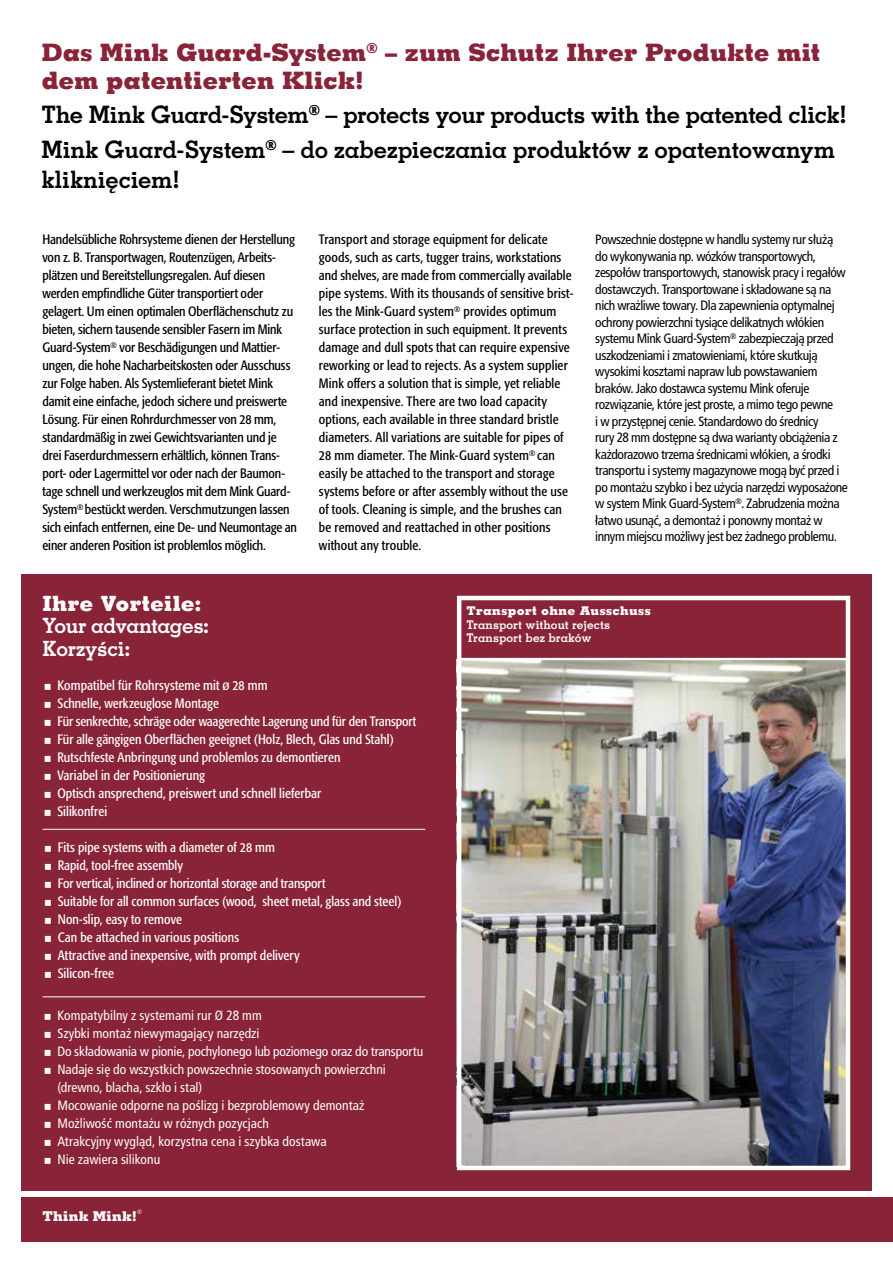
<style>
.page{position:relative;width:893px;height:1263px;background:#fff}
.page>*{position:absolute;margin:0;border:0;box-sizing:border-box;transform-origin:0 0}
.t1{font:700 24px/30px "Memphis LT Pro";letter-spacing:-.01em;color:#000}
.t2{font:800 24px/28.5px "Memphis LT Std";color:#892337}
.t3{font:700 24px "Memphis LT Std";letter-spacing:-.02em;color:#000}
.t4{font:700 21px "Memphis LT Std";letter-spacing:-.025em;color:#fff}
.t5{font:800 21px "Memphis LT Std";letter-spacing:.01em;color:#fff}
.t6{font:700 21px "Memphis LT Pro";letter-spacing:-.005em;color:#fff}
.t7{font:condensed 13.5px/18px "Formata";color:#000}
.t8{font:condensed 13.5px/16.5px "Frutiger LT Pro";letter-spacing:-.03em;color:#000}
.t9{font:condensed 13.5px/18px "Formata";letter-spacing:.005em;color:#fff}
.t10{font:condensed 13.5px/18px "Frutiger LT Pro";color:#fff}
.t11{font:800 13.5px "Memphis LT Std";letter-spacing:.02em;color:#fff}
.t12{font:700 12px/13.5px "Memphis LT Std";letter-spacing:.005em;color:#fff}
.t13{font:800 12px "Memphis LT Std";letter-spacing:.03em;color:#fff}
.t14{font:300 condensed 6.15px "Formata";color:#fff}
.s1{font-family:"Memphis LT Std"}
.s2{font-family:"Formata"}
</style>
<div class="page">
<div style="left:21px;top:574px;width:851px;height:617px;background:#892337"></div>
<div style="left:21px;top:1197px;width:872px;height:45px;background:#892337"></div>
<hr style="left:43px;top:829px;width:382px;height:1px;background:#fff">
<hr style="left:43px;top:996px;width:382px;height:1px;background:#fff">
<img style="left:462px;top:660px;width:383px;height:505px">
<hr style="left:457px;top:658px;width:391px;height:2px;background:#fff">
<div style="left:457px;top:596px;width:393px;height:574px;border:4px solid #fff"></div>
<h1 class="t2" style="left:41px;top:37px;width:780px">Das Mink Guard-System<sup>®</sup> – zum Schutz Ihrer Produkte mit dem patentierten Klick!</h1>
<h1 class="t3" style="left:41px;top:100px;width:807px">The Mink Guard-System<sup>®</sup> – protects your products with the patented click!</h1>
<h1 class="t1" style="left:41px;top:134px;width:795px">Mink Guard-System<sup>®</sup> <span class="s1">–</span> do zabezpieczania produktów z opatentowanym kliknięciem!</h1>
<p class="t7" style="left:43px;top:231px;width:256px">Handelsübliche Rohrsysteme dienen der Herstellung von z. B. Transportwagen, Routenzügen, Arbeits&shy;plätzen und Bereitstellungsregalen. Auf diesen werden empfindliche Güter transportiert oder gelagert. Um einen optimalen Oberflächenschutz zu bieten, sichern tausende sensibler Fasern im Mink Guard-System<sup>®</sup> vor Beschädigungen und Mattier&shy;ungen, die hohe Nacharbeitskosten oder Ausschuss zur Folge haben. Als Systemlieferant bietet Mink damit eine einfache, jedoch sichere und preiswerte Lösung. Für einen Rohrdurchmesser von 28 mm, standardmäßig in zwei Gewichtsvarianten und je drei Faserdurchmessern erhältlich, können Trans&shy;port- oder Lagermittel vor oder nach der Baumon&shy;tage schnell und werkzeuglos mit dem Mink Guard-System<sup>®</sup> bestückt werden. Verschmutzungen lassen sich einfach entfernen, eine De- und Neumontage an einer anderen Position ist problemlos möglich.</p>
<h2 class="t5" style="left:43px;top:589px;width:161px">Ihre Vorteile:</h2>
<h2 class="t4" style="left:43px;top:612px;width:168px">Your advantages:</h2>
<h2 class="t6" style="left:43px;top:635px;width:89px">Korzyści<span class="s1">:</span></h2>
<p class="t7" style="left:319px;top:230px;width:256px">Transport and storage equipment for delicate goods, such as carts, tugger trains, workstations and shelves, are made from commercially available pipe systems. With its thousands of sensitive brist&shy;les the Mink-Guard system<sup>®</sup> provides optimum surface protection in such equipment. It prevents damage and dull spots that can require expensive reworking or lead to rejects. As a system supplier Mink offers a solution that is simple, yet reliable and inexpensive. There are two load capacity options, each available in three standard bristle diameters. All variations are suitable for pipes of 28 mm diameter. The Mink-Guard system<sup>®</sup> can easily be attached to the transport and storage systems before or after assembly without the use of tools. Cleaning is simple, and the brushes can be removed and reattached in other positions without any trouble.</p>
<p class="t8" style="left:595px;top:231px;width:254px">Powszechnie dostępne w handlu systemy rur służą do wykonywania np. wózków transportowych, zespołów transportowych, stanowisk pracy i regałów dostawczych. Transportowane i składowane są na nich wrażliwe towary. Dla zapewnienia optymalnej ochrony powierzchni tysiące delikatnych włókien systemu Mink Guard-System<sup>®</sup> zabezpieczają przed uszkodzeniami i zmatowieniami, które skutkują wysokimi kosztami napraw lub powstawaniem braków. Jako dostawca systemu Mink oferuje rozwiązanie, które jest proste, a mimo tego pewne<br>i w przystępnej cenie. Standardowo do średnicy<br>rury 28 mm dostępne są dwa warianty obciążenia z każdorazowo trzema średnicami włókien, a środki transportu i systemy magazynowe mogą być przed i po montażu szybko i bez użycia narzędzi wyposażone w system Mink Guard-System<sup>®</sup><span class="s2">.</span> Zabrudzenia można łatwo usunąć, a demontaż i ponowny montaż w innym miejscu możliwy jest bez żadnego problemu.</p>
<p class="t13" style="left:466px;top:603px;width:186px">Transport ohne Ausschuss</p>
<p class="t12" style="left:466px;top:617px;width:145px">Transport without rejects<br>Transport bez braków</p>
<p class="t9" style="left:57px;top:676px;width:360px">Kompatibel für Rohrsysteme mit ø 28 mm<br>Schnelle, werkzeuglose Montage<br>Für senkrechte, schräge oder waagerechte Lagerung und für den Transport Für alle gängigen Oberflächen geeignet (Holz, Blech, Glas und Stahl)<br>Rutschfeste Anbringung und problemlos zu demontieren<br>Variabel in der Positionierung<br>Optisch ansprechend, preiswert und schnell lieferbar<br>Silikonfrei</p>
<p class="t9" style="left:58px;top:838px;width:345px">Fits pipe systems with a diameter of 28 mm<br>Rapid, tool-free assembly<br>For vertical, inclined or horizontal storage and transport<br>Suitable for all common surfaces (wood, sheet metal, glass and steel)<br>Non-slip, easy to remove<br>Can be attached in various positions<br>Attractive and inexpensive, with prompt delivery<br>Silicon-free</p>
<p class="t10" style="left:57px;top:1006px;width:367px">Kompatybilny z systemami rur Ø 28 mm<br>Szybki montaż niewymagający narzędzi<br>Do składowania w pionie, pochylonego lub poziomego oraz do transportu Nadaje się do wszystkich powszechnie stosowanych powierzchni (drewno, blacha, szkło i stal)<br>Mocowanie odporne na poślizg i bezproblemowy demontaż<br>Możliwość montażu w różnych pozycjach<br>Atrakcyjny wygląd, korzystna cena i szybka dostawa<br>Nie zawiera silikonu</p>
<p class="t11" style="left:43px;top:1207px;width:96px">Think Mink!</p>
<p class="t14" style="left:137px;top:1208px;width:6px">®</p>
</div>
